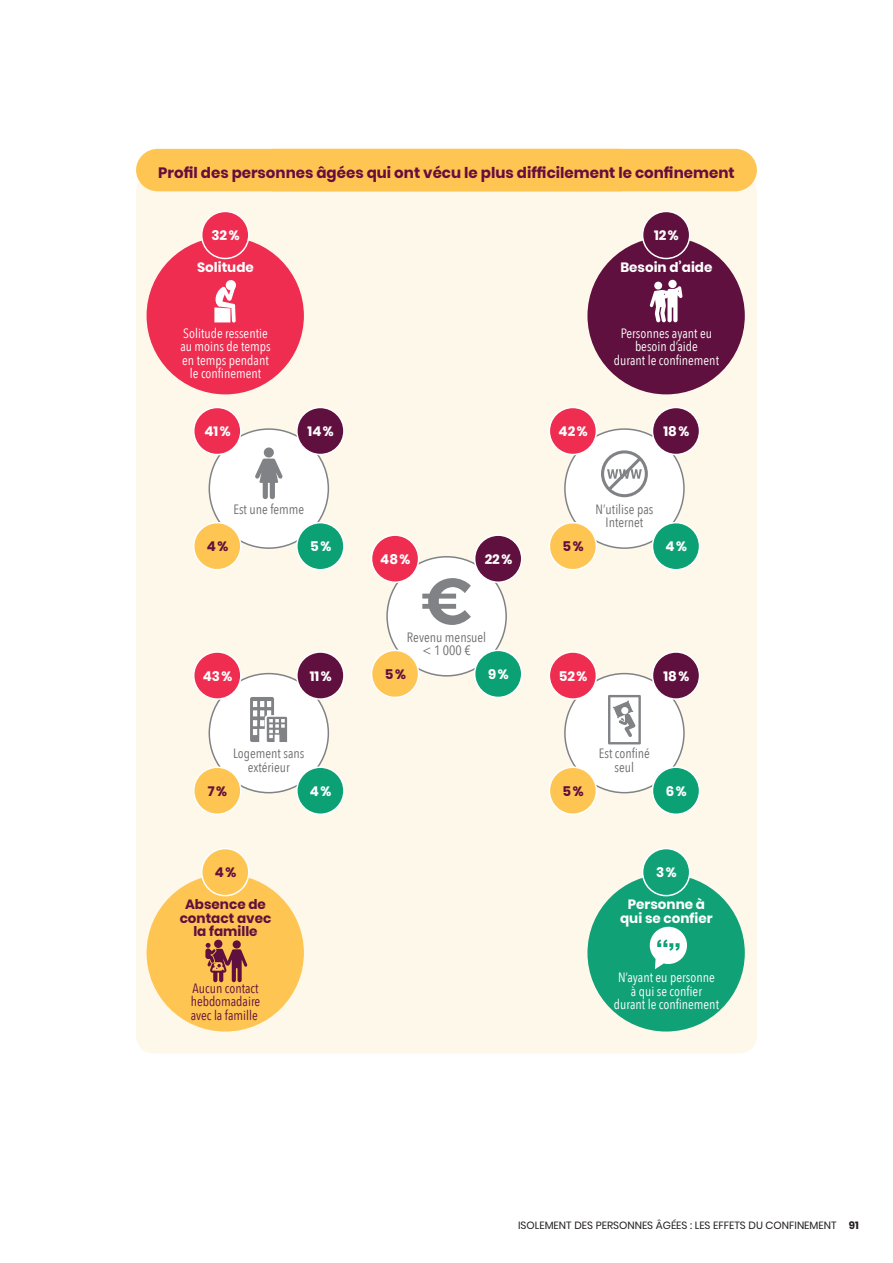
<style>
.page{position:relative;width:893px;height:1263px;background:#fff}
.page>*{position:absolute;margin:0;border:0;box-sizing:border-box;transform-origin:0 0}
.t1{font:700 15px "Poppins";color:#680d3f}
.t2{font:13.5px/13.5px "Avenir Next Condensed";color:#fff;text-align:center}
.t3{font:700 13.5px/13.5px "Poppins";color:#fff;text-align:center}
.t4{font:13.5px/13.5px "Avenir Next Condensed";color:#6c6d70;text-align:center}
.t5{font:700 13.5px/13.5px "Poppins";color:#60103e;text-align:center}
.t6{font:13.5px/13.5px "Avenir Next Condensed";color:#60103e}
.t7{font:10.5px "Poppins";color:#231f20}
.s1{font-weight:700}
</style>
<div class="page">
<div style="left:136px;top:174px;width:621px;height:879px;background:#fef8eb;border-radius:18px"></div>
<div style="left:147px;top:237px;width:157px;height:157px;background:#ee2d50;border-radius:50%"></div>
<div style="left:202px;top:211px;width:47px;height:47px;background:#ee2d50;border-radius:50%"></div>
<div style="left:201px;top:211px;width:48px;height:48px;border:2px solid #fff;border-radius:50%"></div>
<svg style="left:214px;top:280px;width:22px;height:43px"></svg>
<div style="left:587px;top:237px;width:158px;height:157px;background:#60103e;border-radius:50%"></div>
<div style="left:643px;top:211px;width:47px;height:47px;background:#60103e;border-radius:50%"></div>
<div style="left:642px;top:211px;width:48px;height:48px;border:2px solid #fff;border-radius:50%"></div>
<svg style="left:654px;top:281px;width:8px;height:9px"></svg>
<div style="left:668px;top:280px;width:9px;height:8px;background:#fff;border-radius:50%"></div>
<svg style="left:650px;top:286px;width:33px;height:36px"></svg>
<div style="left:147px;top:874px;width:157px;height:157px;background:#fec552;border-radius:50%"></div>
<div style="left:202px;top:848px;width:47px;height:48px;background:#fec552;border-radius:50%"></div>
<div style="left:201px;top:848px;width:48px;height:48px;border:2px solid #fff;border-radius:50%"></div>
<svg style="left:233px;top:940px;width:8px;height:8px"></svg>
<div style="left:214px;top:940px;width:8px;height:8px;background:#60103e;border-radius:50%"></div>
<svg style="left:205px;top:943px;width:42px;height:39px"></svg>
<div style="left:587px;top:874px;width:158px;height:157px;background:#11a176;border-radius:50%"></div>
<div style="left:643px;top:848px;width:47px;height:48px;background:#11a176;border-radius:50%"></div>
<div style="left:642px;top:848px;width:48px;height:48px;border:2px solid #fff;border-radius:50%"></div>
<svg style="left:650px;top:927px;width:37px;height:42px"></svg>
<div style="left:387px;top:557px;width:119px;height:119px;background:#fff;border-radius:50%"></div>
<div style="left:386px;top:556px;width:121px;height:121px;border:2px solid #808285;border-radius:50%"></div>
<svg style="left:422px;top:578px;width:49px;height:47px"></svg>
<div style="left:372px;top:535px;width:47px;height:47px;background:#ee2d50;border-radius:50%"></div>
<div style="left:371px;top:534px;width:48px;height:49px;border:2px solid #fff;border-radius:50%"></div>
<div style="left:475px;top:535px;width:47px;height:47px;background:#60103e;border-radius:50%"></div>
<div style="left:474px;top:534px;width:48px;height:49px;border:2px solid #fff;border-radius:50%"></div>
<svg style="left:371px;top:648px;width:49px;height:50px"></svg>
<div style="left:475px;top:650px;width:47px;height:47px;background:#0ba175;border-radius:50%"></div>
<div style="left:474px;top:650px;width:48px;height:48px;border:2px solid #fff;border-radius:50%"></div>
<div style="left:209px;top:429px;width:119px;height:119px;background:#fff;border-radius:50%"></div>
<div style="left:209px;top:428px;width:120px;height:121px;border:2px solid #808285;border-radius:50%"></div>
<div style="left:194px;top:407px;width:47px;height:47px;background:#ee2d50;border-radius:50%"></div>
<div style="left:193px;top:407px;width:49px;height:48px;border:2px solid #fff;border-radius:50%"></div>
<div style="left:297px;top:407px;width:47px;height:47px;background:#60103e;border-radius:50%"></div>
<div style="left:296px;top:407px;width:49px;height:48px;border:2px solid #fff;border-radius:50%"></div>
<svg style="left:193px;top:521px;width:50px;height:49px"></svg>
<div style="left:297px;top:523px;width:47px;height:47px;background:#0ba175;border-radius:50%"></div>
<div style="left:296px;top:522px;width:49px;height:48px;border:2px solid #fff;border-radius:50%"></div>
<div style="left:565px;top:429px;width:119px;height:119px;background:#fff;border-radius:50%"></div>
<div style="left:564px;top:428px;width:121px;height:121px;border:2px solid #808285;border-radius:50%"></div>
<div style="left:549px;top:407px;width:47px;height:47px;background:#ee2d50;border-radius:50%"></div>
<div style="left:549px;top:407px;width:48px;height:48px;border:2px solid #fff;border-radius:50%"></div>
<div style="left:652px;top:407px;width:47px;height:47px;background:#60103e;border-radius:50%"></div>
<div style="left:652px;top:407px;width:48px;height:48px;border:2px solid #fff;border-radius:50%"></div>
<svg style="left:549px;top:521px;width:49px;height:49px"></svg>
<div style="left:652px;top:523px;width:47px;height:47px;background:#0ba175;border-radius:50%"></div>
<div style="left:652px;top:522px;width:48px;height:48px;border:2px solid #fff;border-radius:50%"></div>
<div style="left:209px;top:674px;width:119px;height:119px;background:#fff;border-radius:50%"></div>
<div style="left:209px;top:673px;width:120px;height:120px;border:2px solid #808285;border-radius:50%"></div>
<div style="left:194px;top:652px;width:47px;height:47px;background:#ee2d50;border-radius:50%"></div>
<div style="left:193px;top:651px;width:49px;height:49px;border:2px solid #fff;border-radius:50%"></div>
<div style="left:297px;top:652px;width:47px;height:47px;background:#60103e;border-radius:50%"></div>
<div style="left:296px;top:651px;width:49px;height:49px;border:2px solid #fff;border-radius:50%"></div>
<svg style="left:193px;top:765px;width:50px;height:50px"></svg>
<div style="left:297px;top:767px;width:47px;height:47px;background:#0ba175;border-radius:50%"></div>
<div style="left:296px;top:766px;width:49px;height:49px;border:2px solid #fff;border-radius:50%"></div>
<div style="left:565px;top:674px;width:119px;height:119px;background:#fff;border-radius:50%"></div>
<div style="left:564px;top:673px;width:121px;height:120px;border:2px solid #808285;border-radius:50%"></div>
<div style="left:549px;top:652px;width:47px;height:47px;background:#ee2d50;border-radius:50%"></div>
<div style="left:549px;top:651px;width:48px;height:49px;border:2px solid #fff;border-radius:50%"></div>
<div style="left:652px;top:652px;width:47px;height:47px;background:#60103e;border-radius:50%"></div>
<div style="left:652px;top:651px;width:48px;height:49px;border:2px solid #fff;border-radius:50%"></div>
<svg style="left:549px;top:765px;width:49px;height:50px"></svg>
<div style="left:652px;top:767px;width:47px;height:47px;background:#0ba175;border-radius:50%"></div>
<div style="left:652px;top:766px;width:48px;height:49px;border:2px solid #fff;border-radius:50%"></div>
<div style="left:264px;top:447px;width:10px;height:11px;background:#808285;border-radius:50%"></div>
<svg style="left:255px;top:459px;width:28px;height:40px"></svg>
<svg style="left:601px;top:450px;width:47px;height:47px"></svg>
<svg style="left:250px;top:697px;width:37px;height:45px"></svg>
<svg style="left:608px;top:695px;width:33px;height:49px"></svg>
<div style="left:136px;top:149px;width:621px;height:42px;background:#fec552"></div>
<p class="t1" style="left:158px;top:164px;width:578px">Profil des personnes âgées qui ont vécu le plus difficilement le confinement</p>
<p class="t3" style="left:211px;top:229px;width:30px">32 %</p>
<p class="t3" style="left:654px;top:229px;width:26px">12 %</p>
<p class="t3" style="left:197px;top:261px;width:58px">Solitude</p>
<p class="t3" style="left:620px;top:261px;width:93px">Besoin d’aide</p>
<p class="t2" style="left:180px;top:325px;width:92px">Solitude ressentie au moins de temps en temps pendant le confinement</p>
<p class="t2" style="left:614px;top:325px;width:107px">Personnes ayant eu besoin d’aide<br>durant le confinement</p>
<p class="t3" style="left:204px;top:425px;width:28px">41 %</p>
<p class="t3" style="left:308px;top:425px;width:28px">14 %</p>
<p class="t3" style="left:559px;top:425px;width:31px">42 %</p>
<p class="t3" style="left:663px;top:425px;width:27px">18 %</p>
<p class="t4" style="left:233px;top:502px;width:72px">Est une femme</p>
<p class="t4" style="left:595px;top:502px;width:59px">N’utilise pas<br>Internet</p>
<p class="t5" style="left:207px;top:540px;width:23px">4 %</p>
<p class="t3" style="left:310px;top:540px;width:23px">5 %</p>
<p class="t5" style="left:563px;top:540px;width:23px">5 %</p>
<p class="t3" style="left:666px;top:540px;width:23px">4 %</p>
<p class="t3" style="left:380px;top:552px;width:32px">48 %</p>
<p class="t3" style="left:485px;top:552px;width:29px">22 %</p>
<p class="t4" style="left:407px;top:629px;width:81px">Revenu mensuel &lt; 1 000 €</p>
<p class="t3" style="left:203px;top:669px;width:31px">43 %</p>
<p class="t3" style="left:310px;top:669px;width:23px">11 %</p>
<p class="t5" style="left:385px;top:668px;width:23px">5 %</p>
<p class="t3" style="left:488px;top:668px;width:22px">9 %</p>
<p class="t3" style="left:559px;top:669px;width:30px">52 %</p>
<p class="t3" style="left:663px;top:669px;width:27px">18 %</p>
<p class="t4" style="left:233px;top:746px;width:73px">Logement sans extérieur</p>
<p class="t4" style="left:599px;top:746px;width:53px">Est confiné seul</p>
<p class="t5" style="left:208px;top:784px;width:21px">7 %</p>
<p class="t3" style="left:310px;top:784px;width:23px">4 %</p>
<p class="t5" style="left:563px;top:784px;width:23px">5 %</p>
<p class="t3" style="left:666px;top:784px;width:22px">6 %</p>
<p class="t5" style="left:215px;top:866px;width:23px">4 %</p>
<p class="t3" style="left:656px;top:866px;width:22px">3 %</p>
<p class="t5" style="left:180px;top:898px;width:93px">Absence de contact avec la famille</p>
<p class="t3" style="left:620px;top:898px;width:94px">Personne à qui se confier</p>
<p class="t6" style="left:191px;top:980px;width:71px">Aucun contact hebdomadaire avec la famille</p>
<p class="t2" style="left:614px;top:970px;width:107px">N’ayant eu personne à qui se confier durant le confinement</p>
<p class="t7" style="left:518px;top:1219px;width:342px">ISOLEMENT DES PERSONNES ÂGÉES : LES EFFETS DU CONFINEMENT <span class="s1">91</span></p>
</div>
